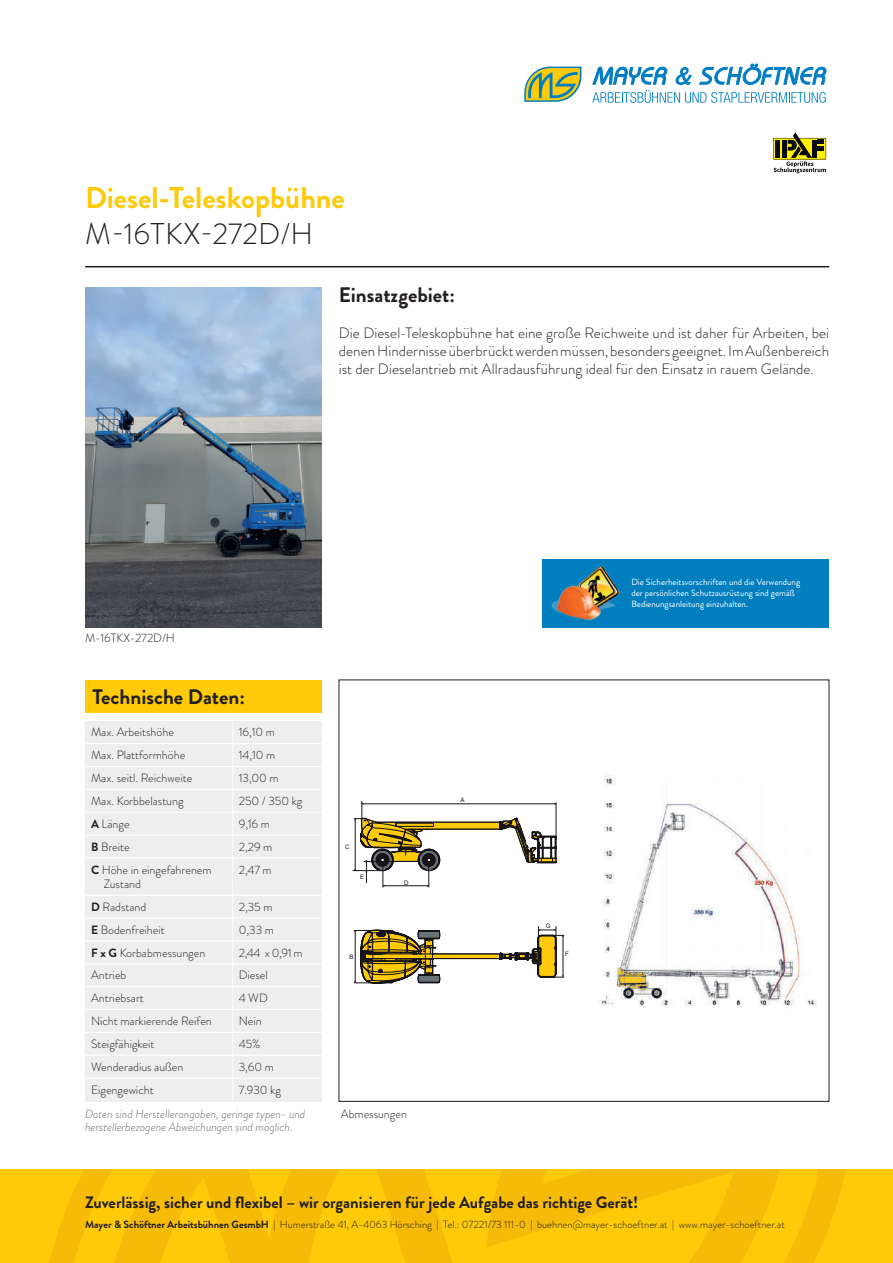
<style>
.page{position:relative;width:893px;height:1263px;background:#fff}
.page>*{position:absolute;margin:0;border:0;box-sizing:border-box;transform-origin:0 0}
.t1{font:700 30px "Brandon Grotesque";color:#feca0a}
.t2{font:300 30px "Brandon Grotesque";letter-spacing:.005em;color:#231f20}
.t3{font:700 21px "Brandon Grotesque";color:#231f20}
.t4{font:700 16.5px "Brandon Grotesque";color:#231f20}
.t5{font:300 15px/18px "Brandon Grotesque";letter-spacing:.005em;color:#231f20;text-align:justify}
.t6{font:300 12px/14.4px "Brandon Grotesque";color:#231f20}
.t7{font:italic 300 12px/12.8px "Brandon Grotesque";color:#6c6d70}
.t8{font:300 10.5px "Brandon Grotesque";color:#231f20}
.t9{font:9px/10.8px "Brandon Grotesque";color:#fff}
.t10{font:6.15px "Arial";color:#171419}
.s1{font-weight:700}
</style>
<div class="page">
<div style="left:85px;top:680px;width:237px;height:32px;background:#feca0a"></div>
<div style="left:85px;top:721px;width:237px;height:380px;background:#eeeeef"></div>
<hr style="left:85px;top:266px;width:744px;height:1px;background:#231f20">
<svg style="left:0;top:1169px;width:893px;height:94px;background:#fcc609"></svg>
<svg style="left:73px;top:1169px;width:717px;height:94px;background:#fac209"></svg>
<div style="left:542px;top:559px;width:287px;height:68px;background:#007ebe"></div>
<img style="left:551px;top:566px;width:69px;height:54px">
<svg style="left:524px;top:67px;width:57px;height:35px;background:#a9b86c"></svg>
<svg style="left:592px;top:64px;width:234px;height:39px"></svg>
<svg style="left:773px;top:132px;width:53px;height:41px"></svg>
<hr style="left:556px;top:802px;width:1px;height:38px;background:#171419">
<svg style="left:353px;top:801px;width:203px;height:86px"></svg>
<svg style="left:354px;top:926px;width:210px;height:57px"></svg>
<hr style="left:85px;top:743px;width:148px;height:1px;background:#fff">
<hr style="left:233px;top:743px;width:89px;height:1px;background:#fff">
<hr style="left:85px;top:766px;width:148px;height:1px;background:#fff">
<hr style="left:233px;top:766px;width:89px;height:1px;background:#fff">
<hr style="left:85px;top:789px;width:148px;height:1px;background:#fff">
<hr style="left:233px;top:789px;width:89px;height:1px;background:#fff">
<hr style="left:85px;top:812px;width:148px;height:1px;background:#fff">
<hr style="left:233px;top:812px;width:89px;height:1px;background:#fff">
<hr style="left:85px;top:835px;width:148px;height:1px;background:#fff">
<hr style="left:233px;top:835px;width:89px;height:1px;background:#fff">
<svg style="left:232px;top:721px;width:1px;height:137px"></svg>
<hr style="left:85px;top:858px;width:148px;height:1px;background:#fff">
<hr style="left:233px;top:858px;width:89px;height:1px;background:#fff">
<hr style="left:232px;top:858px;width:1px;height:37px;background:#fff">
<hr style="left:85px;top:895px;width:148px;height:1px;background:#fff">
<hr style="left:233px;top:895px;width:89px;height:1px;background:#fff">
<hr style="left:85px;top:918px;width:148px;height:1px;background:#fff">
<hr style="left:233px;top:918px;width:89px;height:1px;background:#fff">
<hr style="left:85px;top:941px;width:148px;height:1px;background:#fff">
<hr style="left:233px;top:941px;width:89px;height:1px;background:#fff">
<hr style="left:85px;top:963px;width:148px;height:1px;background:#fff">
<hr style="left:233px;top:963px;width:89px;height:1px;background:#fff">
<hr style="left:85px;top:986px;width:148px;height:1px;background:#fff">
<hr style="left:233px;top:986px;width:89px;height:1px;background:#fff">
<hr style="left:85px;top:1009px;width:148px;height:1px;background:#fff">
<hr style="left:233px;top:1009px;width:89px;height:1px;background:#fff">
<hr style="left:85px;top:1032px;width:148px;height:1px;background:#fff">
<hr style="left:233px;top:1032px;width:89px;height:1px;background:#fff">
<hr style="left:85px;top:1055px;width:148px;height:1px;background:#fff">
<hr style="left:233px;top:1055px;width:89px;height:1px;background:#fff">
<hr style="left:85px;top:1078px;width:148px;height:1px;background:#fff">
<hr style="left:233px;top:1078px;width:89px;height:1px;background:#fff">
<svg style="left:232px;top:896px;width:1px;height:205px"></svg>
<img style="left:85px;top:287px;width:237px;height:340px">
<img style="left:600px;top:774px;width:217px;height:232px">
<h1 class="t1" style="left:85px;top:177px;width:261px">Diesel-Teleskopbühne</h1>
<h1 class="t2" style="left:85px;top:213px;width:229px">M-16TKX-272D/H</h1>
<h2 class="t3" style="left:339px;top:280px;width:118px">Einsatzgebiet:</h2>
<p class="t5" style="left:339px;top:324px;width:492px">Die Diesel-Teleskopbühne hat eine große Reichweite und ist daher für Arbeiten, bei denen Hindernisse überbrückt werden müssen, besonders geeignet. Im Außenbereich ist der Dieselantrieb mit Allradausführung ideal für den Einsatz in rauem Gelände.</p>
<p class="t6" style="left:85px;top:631px;width:91px">M-16TKX-272D/H</p>
<h2 class="t3" style="left:92px;top:682px;width:154px">Technische Daten:</h2>
<p class="t6" style="left:91px;top:725px;width:84px">Max. Arbeitshöhe</p>
<p class="t6" style="left:239px;top:725px;width:38px">16,10 m</p>
<p class="t6" style="left:91px;top:748px;width:96px">Max. Plattformhöhe</p>
<p class="t6" style="left:239px;top:748px;width:38px">14,10 m</p>
<p class="t6" style="left:91px;top:771px;width:103px">Max. seitl. Reichweite</p>
<p class="t6" style="left:239px;top:771px;width:42px">13,00 m</p>
<p class="t6" style="left:91px;top:794px;width:94px">Max. Korbbelastung</p>
<p class="t6" style="left:239px;top:794px;width:65px">250 / 350 kg</p>
<p class="t6" style="left:91px;top:816px;width:40px"><span class="s1">A</span> Länge</p>
<p class="t6" style="left:239px;top:816px;width:33px">9,16 m</p>
<p class="t6" style="left:91px;top:839px;width:40px"><span class="s1">B</span> Breite</p>
<p class="t6" style="left:239px;top:839px;width:35px">2,29 m</p>
<p class="t6" style="left:104px;top:862px;width:109px;text-indent:-13px"><span class="s1">C</span> Höhe in eingefahrenem<br>Zustand</p>
<p class="t6" style="left:239px;top:862px;width:35px">2,47 m</p>
<p class="t6" style="left:91px;top:899px;width:57px"><span class="s1">D</span> Radstand</p>
<p class="t6" style="left:239px;top:899px;width:35px">2,35 m</p>
<p class="t6" style="left:91px;top:922px;width:75px"><span class="s1">E</span> Bodenfreiheit</p>
<p class="t6" style="left:239px;top:922px;width:37px">0,33 m</p>
<p class="t6" style="left:91px;top:945px;width:116px"><span class="s1">F x G</span> Korbabmessungen</p>
<p class="t6" style="left:239px;top:945px;width:66px">2,44 x 0,91 m</p>
<p class="t6" style="left:91px;top:968px;width:37px">Antrieb</p>
<p class="t6" style="left:239px;top:968px;width:31px">Diesel</p>
<p class="t6" style="left:91px;top:991px;width:54px">Antriebsart</p>
<p class="t6" style="left:239px;top:991px;width:31px">4 WD</p>
<p class="t6" style="left:91px;top:1014px;width:122px">Nicht markierende Reifen</p>
<p class="t6" style="left:239px;top:1014px;width:24px">Nein</p>
<p class="t6" style="left:91px;top:1037px;width:65px">Steigfähigkeit</p>
<p class="t6" style="left:239px;top:1037px;width:23px">45%</p>
<p class="t6" style="left:91px;top:1059px;width:94px">Wenderadius außen</p>
<p class="t6" style="left:239px;top:1059px;width:37px">3,60 m</p>
<p class="t6" style="left:91px;top:1082px;width:64px">Eigengewicht</p>
<p class="t6" style="left:239px;top:1082px;width:44px">7.930 kg</p>
<p class="t10" style="left:345px;top:842px;width:6px">C</p>
<p class="t10" style="left:360px;top:873px;width:6px">E</p>
<p class="t10" style="left:349px;top:952px;width:6px">B</p>
<p class="t10" style="left:404px;top:878px;width:6px">D</p>
<p class="t7" style="left:85px;top:1108px;width:222px">Daten sind Herstellerangaben, geringe typen- und herstellerbezogene Abweichungen sind möglich.</p>
<p class="t6" style="left:341px;top:1107px;width:68px">Abmessungen</p>
<p class="t10" style="left:460px;top:796px;width:6px">A</p>
<p class="t9" style="left:631px;top:577px;width:170px">Die Sicherheitsvorschriften und die Verwendung der persönlichen Schutzausrüstung sind gemäß<br>Bedienungsanleitung einzuhalten.</p>
<p class="t10" style="left:546px;top:922px;width:6px">G</p>
<p class="t10" style="left:565px;top:950px;width:5px">F</p>
<h3 class="t4" style="left:85px;top:1191px;width:555px">Zuverlässig, sicher und flexibel – wir organisieren für jede Aufgabe das richtige Gerät!</h3>
<p class="t8" style="left:85px;top:1217px;width:701px"><span class="s1">Mayer &amp; Schöftner Arbeitsbühnen GesmbH</span> | Humerstraße 41, A-4063 Hörsching | Tel.: 07221/73 111-0 | buehnen@mayer-schoeftner.at | www.mayer-schoeftner.at</p>
</div>
